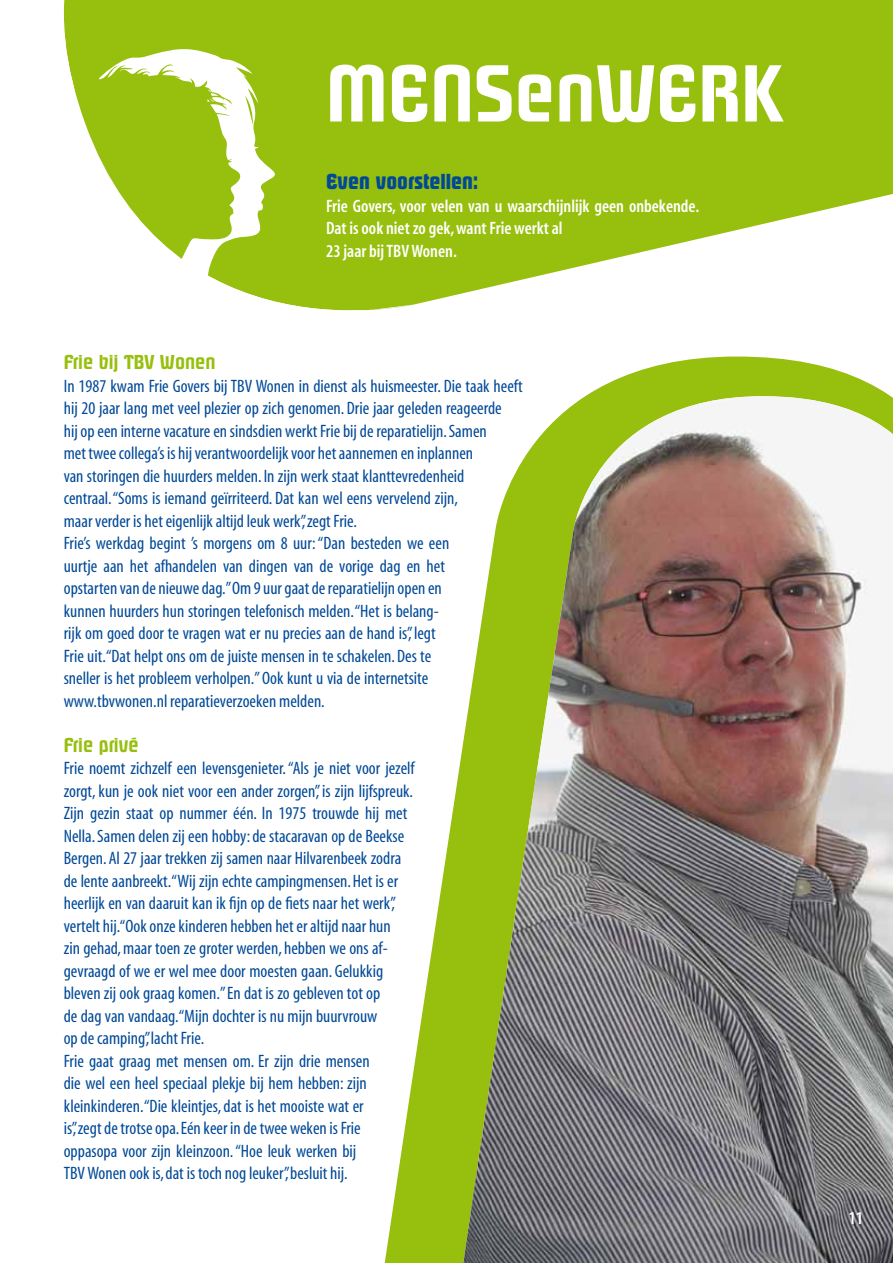
<style>
.page{position:relative;width:893px;height:1263px;background:#fff}
.page>*{position:absolute;margin:0;border:0;box-sizing:border-box;transform-origin:0 0}
.t1{font:600 78px "Pasadena";color:#fff}
.t2{font:700 21px "Pasadena";color:#004997}
.t3{font:600 19.5px "Pasadena";color:#97bf0d}
.t4{font:18px/22.5px "Myriad MM 400 300";letter-spacing:-.14em;color:#004997}
.t5{font:18px/22.5px "Myriad MM 565 300";letter-spacing:-.105em;color:#fff}
</style>
<div class="page">
<svg style="left:384px;top:995px;width:41px;height:268px"></svg>
<svg style="left:425px;top:744px;width:38px;height:519px;fill:#97bf0d"></svg>
<img style="left:463px;top:596px;width:430px;height:667px">
<svg style="left:485px;top:0;width:408px;height:596px"></svg>
<svg style="left:63px;top:0;width:801px;height:443px;fill:#97bf0d"></svg>
<h1 class="t1" style="left:326px;top:50px;width:460px">MENSenWERK</h1>
<p class="t2" style="left:326px;top:169px;width:153px">Even voorstellen:</p>
<p class="t5" style="left:326px;top:195px;width:375px">Frie Govers, voor velen van u waarschijnlijk geen onbekende.<br>Dat is ook niet zo gek, want Frie werkt al<br>23 jaar bij TBV Wonen.</p>
<p class="t3" style="left:64px;top:351px;width:153px">Frie bij TBV Wonen</p>
<p class="t4" style="left:64px;top:375px;width:462px">In 1987 kwam Frie Govers bij TBV Wonen in dienst als huismeester. Die taak heeft hij 20 jaar lang met veel plezier op zich genomen. Drie jaar geleden reageerde<br>hij op een interne vacature en sindsdien werkt Frie bij de reparatielijn. Samen<br>met twee collega’s is hij verantwoordelijk voor het aannemen en inplannen<br>van storingen die huurders melden. In zijn werk staat klanttevredenheid centraal.“Soms is iemand geïrriteerd. Dat kan wel eens vervelend zijn,<br>maar verder is het eigenlijk altijd leuk werk”, zegt Frie.<br>Frie’s werkdag begint ’s morgens om 8 uur: “Dan besteden we een<br>uurtje aan het afhandelen van dingen van de vorige dag en het<br>opstarten van de nieuwe dag.”Om 9 uur gaat de reparatielijn open en<br>kunnen huurders hun storingen telefonisch melden.“Het is belang-<br>rijk om goed door te vragen wat er nu precies aan de hand is”, legt<br>Frie uit.“Dat helpt ons om de juiste mensen in te schakelen. Des te<br>sneller is het probleem verholpen.”Ook kunt u via de internetsite www.tbvwonen.nl reparatieverzoeken melden.</p>
<p class="t3" style="left:64px;top:734px;width:76px">Frie privé</p>
<p class="t4" style="left:64px;top:758px;width:354px">Frie noemt zichzelf een levensgenieter. “Als je niet voor jezelf zorgt, kun je ook niet voor een ander zorgen”, is zijn lijfspreuk.<br>Zijn gezin staat op nummer één. In 1975 trouwde hij met Nella. Samen delen zij een hobby: de stacaravan op de Beekse Bergen. Al 27 jaar trekken zij samen naar Hilvarenbeek zodra de lente aanbreekt.“Wij zijn echte campingmensen. Het is er heerlijk en van daaruit kan ik fijn op de fiets naar het werk”, vertelt hij.“Ook onze kinderen hebben het er altijd naar hun zin gehad, maar toen ze groter werden, hebben we ons af&shy;gevraagd of we er wel mee door moesten gaan. Gelukkig bleven zij ook graag komen.”En dat is zo gebleven tot op<br>de dag van vandaag.“Mijn dochter is nu mijn buurvrouw<br>op de camping”, lacht Frie.<br>Frie gaat graag met mensen om. Er zijn drie mensen<br>die wel een heel speciaal plekje bij hem hebben: zijn kleinkinderen.“Die kleintjes, dat is het mooiste wat er<br>is”, zegt de trotse opa.Eén keer in de twee weken is Frie oppasopa voor zijn kleinzoon. “Hoe leuk werken bij<br>TBV Wonen ook is, dat is toch nog leuker”, besluit hij.</p>
<p class="t5" style="left:848px;top:1208px;width:18px">11</p>
</div>
